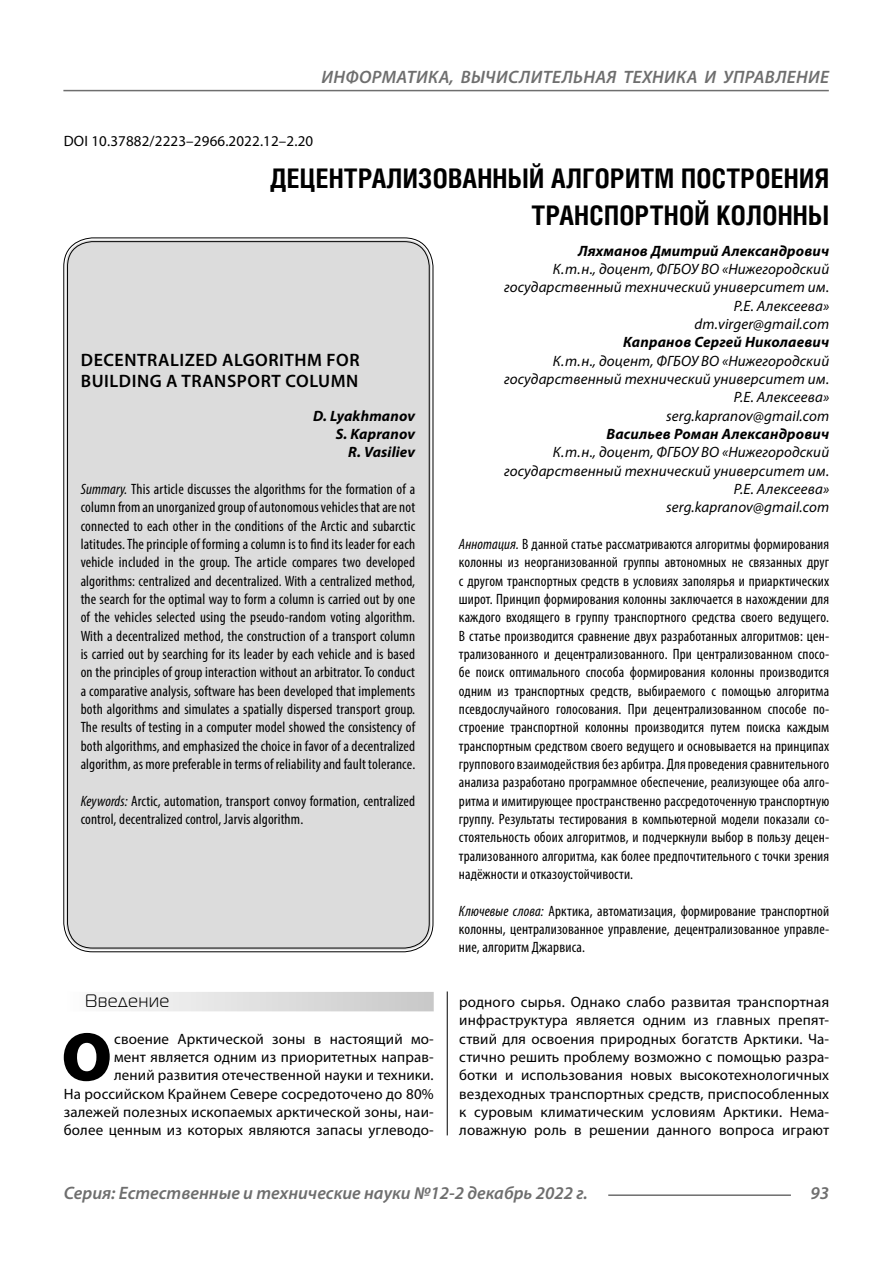
<style>
.page{position:relative;width:893px;height:1263px;background:#fff}
.page>*{position:absolute;margin:0;border:0;box-sizing:border-box;transform-origin:0 0}
.Bukvica{font:900 69.3px "Myriad Pro";color:#000}
.Header{font:700 27px/37.5px "Helios Cond C";letter-spacing:.01em;color:#000;text-align:right}
.t1{font:italic 600 18px "Myriad Pro";color:#6e6e6e}
.Header-eng{font:600 18px/21.6px "Myriad Pro";letter-spacing:.03em;color:#000}
.Subheader{font:18px "Magistral C";letter-spacing:.05em;color:#000}
.Annotation-rus{font:condensed 15px/18.3px "Myriad Pro";letter-spacing:.01em;color:#000;text-align:justify}
.Annotation-eng{font:condensed 15px/18.3px "Myriad Pro";letter-spacing:.01em;color:#000;text-align:justify}
.Bukvica-2{font:15px/18.3px "Myriad Pro";letter-spacing:.01em;color:#000;text-align:right}
.Author-doc{font:italic 15px/18.3px "Myriad Pro";letter-spacing:.01em;color:#000;text-align:right}
.Author{font:italic 700 15px "Myriad Pro";letter-spacing:.01em;color:#000}
.Author-email{font:italic 15px "Myriad Pro";letter-spacing:.01em;color:#000}
.DOI{font:15px "Myriad Pro";letter-spacing:.01em;color:#000}
.Author-eng{font:italic 700 15px "Myriad Pro";letter-spacing:.01em;color:#000}
.s1{font-style:italic}
</style>
<div class="page">
<hr style="left:447px;top:970px;width:1px;height:165px;background:#000">
<div style="left:43px;top:970px;width:786px;height:21px;background:#fff"></div>
<div style="left:64px;top:992px;width:370px;height:19px;background:linear-gradient(to right,#fcfcfc,#c8c8c8)"></div>
<div style="left:66px;top:240px;width:365px;height:710px;background:#dcdcdc;border-radius:27px"></div>
<hr style="left:608px;top:1194px;width:183px;height:2px;background:#6e6e6e">
<hr style="left:63px;top:90px;width:766px;height:1px;background:#6e6e6e">
<p class="t1" style="left:321px;top:66px;width:25px">Информатика</p>
<p class="t1" style="left:450px;top:66px;width:59px">, вычислител</p>
<p class="t1" style="left:573px;top:66px;width:23px">ьная</p>
<p class="t1" style="left:623px;top:66px;width:12px">техника</p>
<p class="t1" style="left:705px;top:66px;width:41px">и управление</p>
<p class="DOI" style="left:64px;top:132px;width:251px">DOI 10.37882/2223–2966.2022.12–2.20</p>
<p class="Header" style="left:270px;top:159px;width:561px">ДЕЦЕНТРАЛИЗОВАННЫЙ АЛГОРИТМ ПОСТРОЕНИЯ<br>ТРАНСПОРТНОЙ КОЛОННЫ</p>
<p class="Author" style="left:578px;top:241px;width:253px">Ляхманов Дмитрий Александрович</p>
<p class="Author-doc" style="left:504px;top:260px;width:327px">К.т.н., доцент, ФГБОУ ВО «Нижегородский государственный технический университет им.<br>Р.Е. Алексеева»</p>
<p class="Author-email" style="left:694px;top:315px;width:136px">dm.virger@gmail.com</p>
<p class="Author" style="left:623px;top:333px;width:207px">Капранов Сергей Николаевич</p>
<p class="Author-doc" style="left:504px;top:351px;width:327px">К.т.н., доцент, ФГБОУ ВО «Нижегородский государственный технический университет им.<br>Р.Е. Алексеева»</p>
<p class="Author-email" style="left:666px;top:406px;width:165px">serg.kapranov@gmail.com</p>
<p class="Author" style="left:606px;top:424px;width:224px">Васильев Роман Александрович</p>
<p class="Author-doc" style="left:504px;top:443px;width:327px">К.т.н., доцент, ФГБОУ ВО «Нижегородский государственный технический университет им.<br>Р.Е. Алексеева»</p>
<p class="Author-email" style="left:666px;top:498px;width:165px">serg.kapranov@gmail.com</p>
<p class="Annotation-rus" style="left:459px;top:535px;width:372px"><span class="s1">Аннотация.</span> В данной статье рассматриваются алгоритмы формирования колонны из неорганизованной группы автономных не связанных друг с другом транспортных средств в условиях заполярья и приарктических широт. Принцип формирования колонны заключается в нахождении для каждого входящего в группу транспортного средства своего ведущего.<br>В статье производится сравнение двух разработанных алгоритмов: цен&shy;трализованного и децентрализованного. При централизованном спосо&shy;бе поиск оптимального способа формирования колонны производится одним из транспортных средств, выбираемого с помощью алгоритма псевдослучайного голосования. При децентрализованном способе по&shy;строение транспортной колонны производится путем поиска каждым транспортным средством своего ведущего и основывается на принципах группового взаимодействия без арбитра. Для проведения сравнительного анализа разработано программное обеспечение, реализующее оба алго&shy;ритма и имитирующее пространственно рассредоточенную транспортную группу. Результаты тестирования в компьютерной модели показали со&shy;стоятельность обоих алгоритмов, и подчеркнули выбор в пользу децен&shy;трализованного алгоритма, как более предпочтительного с точки зрения надёжности и отказоустойчивости.</p>
<p class="Annotation-rus" style="left:459px;top:901px;width:372px"><span class="s1">Ключевые слова:</span> Арктика, автоматизация, формирование транспортной колонны, централизованное управление, децентрализованное управле&shy;ние, алгоритм Джарвиса.</p>
<p class="Subheader" style="left:85px;top:991px;width:86px">Введение</p>
<p class="Bukvica" style="left:61px;top:1011px;width:52px">О</p>
<p class="Header-eng" style="left:81px;top:348px;width:280px">DECENTRALIZED ALGORITHM FOR<br>BUILDING A TRANSPORT COLUMN</p>
<p class="Author-eng" style="left:313px;top:406px;width:104px">D. Lyakhmanov</p>
<p class="Author-eng" style="left:336px;top:424px;width:81px">S. Kapranov</p>
<p class="Author-eng" style="left:348px;top:443px;width:68px">R. Vasiliev</p>
<p class="Annotation-eng" style="left:81px;top:480px;width:336px"><span class="s1">Summary.</span> This article discusses the algorithms for the formation of a column from an unorganized group of autonomous vehicles that are not connected to each other in the conditions of the Arctic and subarctic latitudes. The principle of forming a column is to find its leader for each vehicle included in the group. The article compares two developed algorithms: centralized and decentralized. With a centralized method, the search for the optimal way to form a column is carried out by one of the vehicles selected using the pseudo-random voting algorithm.<br>With a decentralized method, the construction of a transport column is carried out by searching for its leader by each vehicle and is based on the principles of group interaction without an arbitrator. To conduct a comparative analysis, software has been developed that implements both algorithms and simulates a spatially dispersed transport group.<br>The results of testing in a computer model showed the consistency of both algorithms, and emphasized the choice in favor of a decentralized algorithm, as more preferable in terms of reliability and fault tolerance.</p>
<p class="Annotation-eng" style="left:81px;top:791px;width:336px"><span class="s1">Keywords:</span> Arctic, automation, transport convoy formation, centralized control, decentralized control, Jarvis algorithm.</p>
<p class="Bukvica-2" style="left:459px;top:993px;width:371px;text-align:justify">родного сырья. Однако слабо развитая транспортная инфраструктура является одним из главных препят&shy;ствий для освоения природных богатств Арктики. Ча&shy;стично решить проблему возможно с помощью разра&shy;ботки и использования новых высокотехнологичных вездеходных транспортных средств, приспособленных к суровым климатическим условиям Арктики. Нема&shy;ловажную роль в решении данного вопроса играют</p>
<p class="Bukvica-2" style="left:64px;top:1029px;width:371px">своение Арктической зоны в настоящий мо-<br>мент является одним из приоритетных направ-<br>лений развития отечественной науки и техники.<br>На российском Крайнем Севере сосредоточено до 80% залежей полезных ископаемых арктической зоны, наи&shy;более ценным из которых являются запасы углеводо-</p>
<p class="t1" style="left:64px;top:1182px;width:525px">Серия: Естественные и технические науки №12-2 декабрь 2022 г.</p>
<p class="t1" style="left:810px;top:1182px;width:20px">93</p>
</div>
